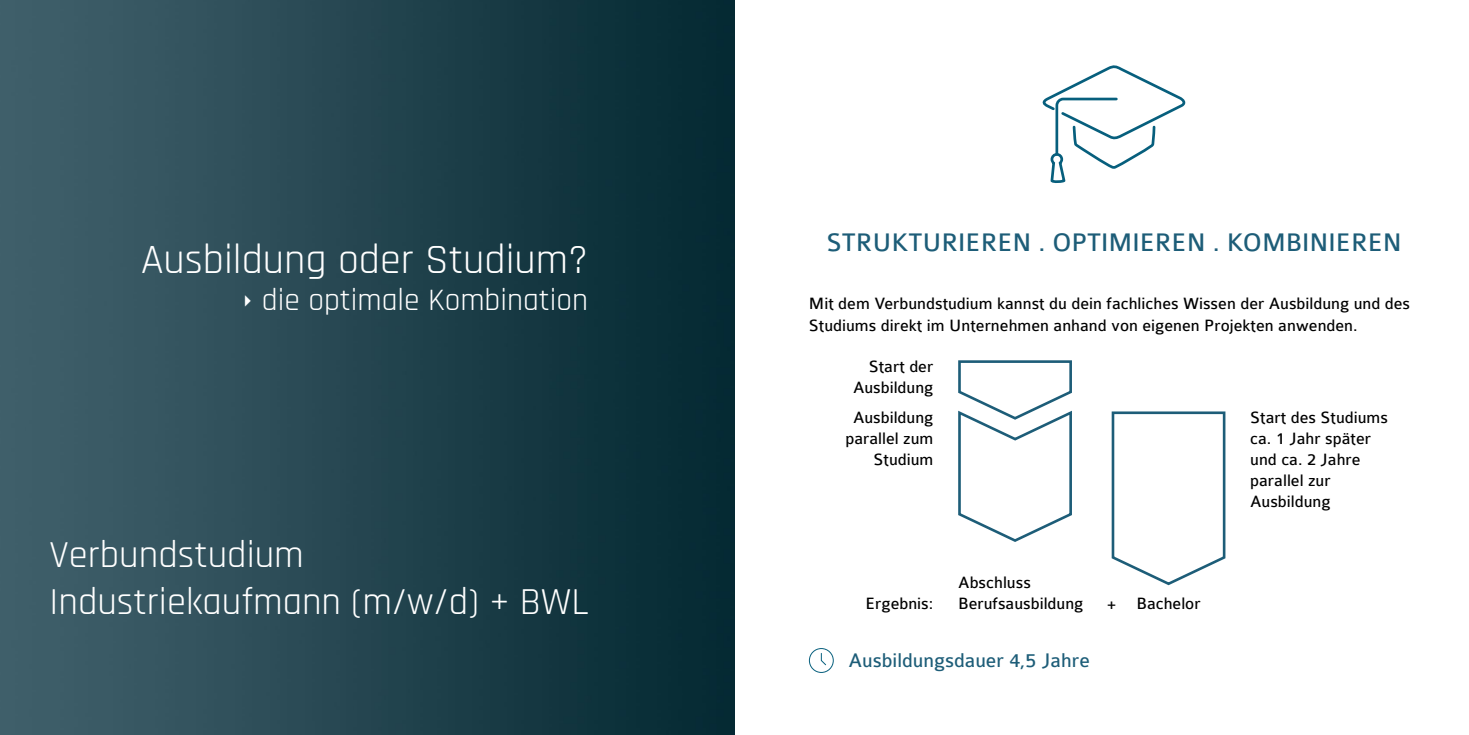
<style>
.page{position:relative;width:1469px;height:735px;background:#fff}
.page>*{position:absolute;margin:0;border:0;box-sizing:border-box;transform-origin:0 0}
.t1{font:42px "Rajdhani";color:#fff}
.t2{font:38.5px/46.2px "Rajdhani";color:#fff}
.t3{font:31.5px "Rajdhani";color:#fff}
.t4{font:27.12px "Colaborate";color:#1d5d78}
.t5{font:21px "Colaborate";color:#1d5d78}
.t6{font:17.5px/21px "Colaborate";color:#000;text-align:right}
</style>
<div class="page">
<img style="left:0;top:0;width:734px;height:734px">
<svg style="left:1042px;top:65px;width:144px;height:118px"></svg>
<div style="left:809px;top:648px;width:24px;height:24px;border:1px solid #075f7d;border-radius:50%"></div>
<svg style="left:820px;top:653px;width:6px;height:12px"></svg>
<svg style="left:1111px;top:411px;width:115px;height:175px"></svg>
<svg style="left:958px;top:360px;width:114px;height:182px"></svg>
<svg style="left:245px;top:295px;width:6px;height:12px"></svg>
<h1 class="t1" style="left:141px;top:235px;width:448px">Ausbildung oder Studium?</h1>
<h3 class="t3" style="left:262px;top:282px;width:327px">die optimale Kombination</h3>
<h2 class="t2" style="left:50px;top:533px;width:540px">Verbundstudium<br>Industriekaufmann (m/w/d) + BWL</h2>
<h3 class="t4" style="left:826px;top:228px;width:577px">STRUKTURIEREN . OPTIMIEREN . KOMBINIEREN</h3>
<p class="t6" style="left:809px;top:293px;width:602px;text-align:left">Mit dem Verbundstudium kannst du dein fachliches Wissen der Ausbildung und des<br>Studiums direkt im Unternehmen anhand von eigenen Projekten anwenden.</p>
<p class="t6" style="left:853px;top:356px;width:82px">Start der<br>Ausbildung</p>
<p class="t6" style="left:845px;top:407px;width:89px">Ausbildung parallel zum<br>Studium</p>
<p class="t6" style="left:1250px;top:407px;width:139px;text-align:left">Start des Studiums ca. 1 Jahr später und ca. 2 Jahre parallel zur<br>Ausbildung</p>
<p class="t6" style="left:958px;top:571px;width:74px">Abschluss</p>
<p class="t6" style="left:865px;top:592px;width:69px">Ergebnis:</p>
<p class="t6" style="left:958px;top:592px;width:127px">Berufsausbildung</p>
<p class="t6" style="left:1107px;top:592px;width:95px">+ Bachelor</p>
<p class="t5" style="left:848px;top:649px;width:243px">Ausbildungsdauer 4,5 Jahre</p>
</div>
